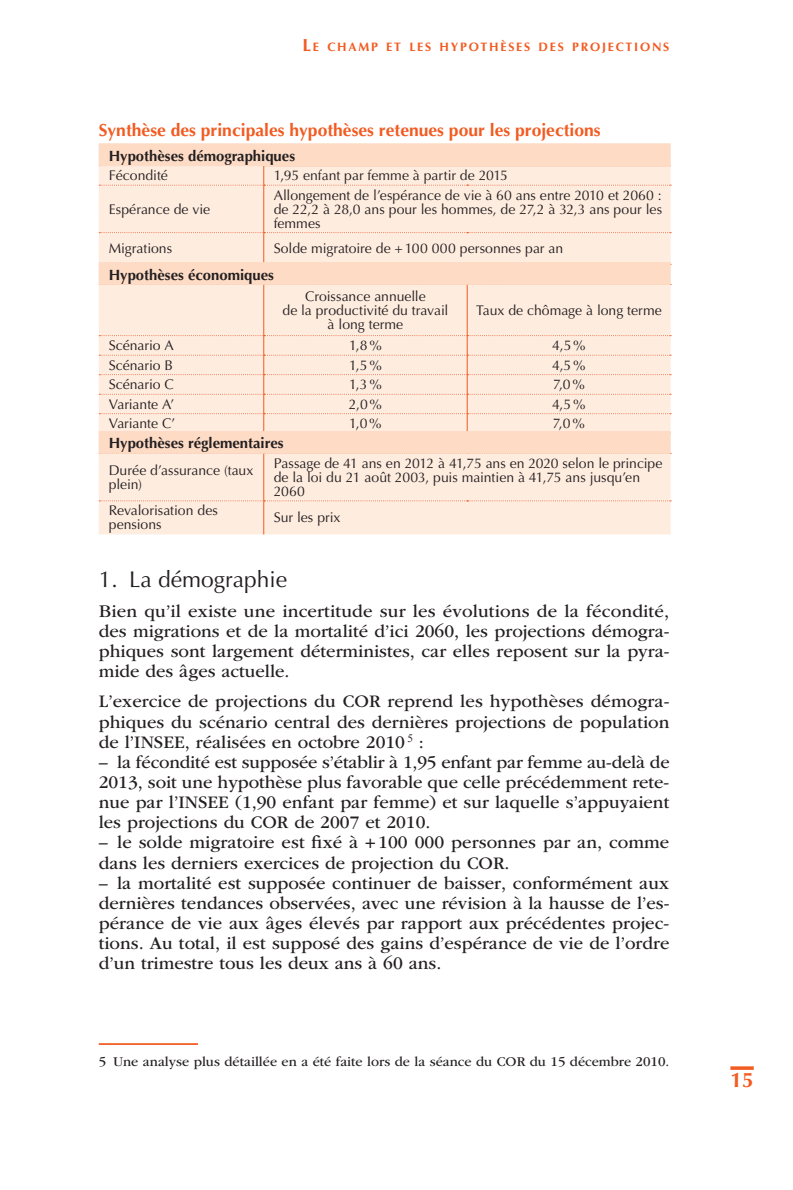
<style>
.page{position:relative;width:793px;height:1190px;background:#fff}
.page>*{position:absolute;margin:0;border:0;box-sizing:border-box;transform-origin:0 0}
.t1{font:22.75px "Optima LT Std";color:#231f20}
.t2{font:700 21px "Optima LT Std";color:#f25b21}
.t3{font:18.38px/20.1px "ITC Garamond Std";color:#231f20;text-align:justify}
.t4{font:700 17.5px "Optima LT Std";color:#f25b21}
.t5{font:700 14.88px "Optima LT Std";color:#231f20}
.t6{font:14px/14px "Optima LT Std";color:#231f20}
.t7{font:14px "ITC Garamond Std";color:#231f20}
.t8{font:700 12.25px "Optima LT Std";letter-spacing:.145em;color:#f25b21}
.s1{font-size:17.5px}
</style>
<div class="page">
<svg style="left:730px;top:1066px;width:24px;height:4px"></svg>
<div style="left:99px;top:186px;width:571px;height:348px;background:#feecdf"></div>
<svg style="left:99px;top:232px;width:572px;height:1px"></svg>
<svg style="left:99px;top:500px;width:572px;height:1px"></svg>
<svg style="left:99px;top:165px;width:572px;height:21px;background:#fde8db"></svg>
<hr style="left:263px;top:186px;width:1px;height:46px;background:#f25b21">
<hr style="left:263px;top:233px;width:1px;height:31px;background:#f25b21">
<hr style="left:263px;top:285px;width:1px;height:50px;background:#f25b21">
<hr style="left:467px;top:285px;width:1px;height:50px;background:#f25b21">
<svg style="left:99px;top:335px;width:572px;height:99px;background:#fde9dc"></svg>
<hr style="left:263px;top:454px;width:1px;height:46px;background:#f25b21">
<hr style="left:263px;top:501px;width:1px;height:33px;background:#f25b21">
<div style="left:99px;top:143px;width:571px;height:23px;background:#fddbc5"></div>
<div style="left:99px;top:262px;width:571px;height:23px;background:#fddbc5"></div>
<div style="left:99px;top:431px;width:571px;height:23px;background:#fddbc5"></div>
<hr style="left:99px;top:1043px;width:99px;height:2px;background:#f25b21">
<p class="t8" style="left:302px;top:40px;width:368px"><span class="s1">L</span>E CHAMP ET LES HYPOTHÈSES DES PROJECTIONS</p>
<p class="t4" style="left:99px;top:119px;width:503px">Synthèse des principales hypothèses retenues pour les projections</p>
<p class="t5" style="left:109px;top:147px;width:188px">Hypothèses démographiques</p>
<p class="t6" style="left:109px;top:169px;width:61px">Fécondité</p>
<p class="t6" style="left:274px;top:169px;width:236px">1,95 enfant par femme à partir de 2015</p>
<p class="t6" style="left:109px;top:202px;width:103px">Espérance de vie</p>
<p class="t6" style="left:274px;top:188px;width:390px;text-align:justify">Allongement de l’espérance de vie à 60 ans entre 2010 et 2060 : de 22,2 à 28,0 ans pour les hommes, de 27,2 à 32,3 ans pour les femmes</p>
<p class="t6" style="left:109px;top:242px;width:65px">Migrations</p>
<p class="t6" style="left:274px;top:242px;width:291px">Solde migratoire de +100 000 personnes par an</p>
<p class="t5" style="left:109px;top:266px;width:167px">Hypothèses économiques</p>
<p class="t6" style="left:282px;top:289px;width:167px;text-align:center">Croissance annuelle<br>de la productivité du travail à long terme</p>
<p class="t6" style="left:476px;top:303px;width:187px">Taux de chômage à long terme</p>
<p class="t6" style="left:109px;top:339px;width:67px">Scénario A</p>
<p class="t6" style="left:349px;top:339px;width:34px">1,8%</p>
<p class="t6" style="left:552px;top:339px;width:35px">4,5%</p>
<p class="t6" style="left:109px;top:358px;width:66px">Scénario B</p>
<p class="t6" style="left:349px;top:358px;width:34px">1,5%</p>
<p class="t6" style="left:552px;top:358px;width:35px">4,5%</p>
<p class="t6" style="left:109px;top:378px;width:67px">Scénario C</p>
<p class="t6" style="left:349px;top:378px;width:34px">1,3%</p>
<p class="t6" style="left:553px;top:378px;width:33px">7,0%</p>
<p class="t6" style="left:109px;top:397px;width:67px">Variante A’</p>
<p class="t6" style="left:349px;top:397px;width:35px">2,0%</p>
<p class="t6" style="left:552px;top:397px;width:35px">4,5%</p>
<p class="t6" style="left:109px;top:417px;width:68px">Variante C’</p>
<p class="t6" style="left:349px;top:417px;width:34px">1,0%</p>
<p class="t6" style="left:553px;top:417px;width:33px">7,0%</p>
<p class="t5" style="left:109px;top:435px;width:176px">Hypothèses réglementaires</p>
<p class="t6" style="left:109px;top:463px;width:146px">Durée d’assurance (taux plein)</p>
<p class="t6" style="left:274px;top:456px;width:390px">Passage de 41 ans en 2012 à 41,75 ans en 2020 selon le principe de la loi du 21 août 2003, puis maintien à 41,75 ans jusqu’en<br>2060</p>
<p class="t6" style="left:109px;top:504px;width:111px">Revalorisation des pensions</p>
<p class="t6" style="left:274px;top:511px;width:68px">Sur les prix</p>
<p class="t1" style="left:99px;top:566px;width:190px">1. La démographie</p>
<p class="t3" style="left:99px;top:601px;width:572px">Bien qu’il existe une incertitude sur les évolutions de la fécondité, des migrations et de la mortalité d’ici 2060, les projections démogra&shy;phiques sont largement déterministes, car elles reposent sur la pyra&shy;mide des âges actuelle.</p>
<p class="t3" style="left:99px;top:692px;width:572px">L’exercice de projections du COR reprend les hypothèses démogra&shy;phiques du scénario central des dernières projections de population de l’INSEE, réalisées en octobre 2010 <sup>5</sup> :</p>
<p class="t3" style="left:99px;top:752px;width:572px">– la fécondité est supposée s’établir à 1,95 enfant par femme au-delà de 2013, soit une hypothèse plus favorable que celle précédemment rete&shy;nue par l’INSEE (1,90 enfant par femme) et sur laquelle s’appuyaient les projections du COR de 2007 et 2010.</p>
<p class="t3" style="left:99px;top:832px;width:572px">– le solde migratoire est fixé à +100 000 personnes par an, comme dans les derniers exercices de projection du COR.</p>
<p class="t3" style="left:99px;top:873px;width:572px">– la mortalité est supposée continuer de baisser, conformément aux dernières tendances observées, avec une révision à la hausse de l’es&shy;pérance de vie aux âges élevés par rapport aux précédentes projec&shy;tions. Au total, il est supposé des gains d’espérance de vie de l’ordre d’un trimestre tous les deux ans à 60 ans.</p>
<p class="t7" style="left:99px;top:1054px;width:572px">5 Une analyse plus détaillée en a été faite lors de la séance du COR du 15 décembre 2010.</p>
<p class="t2" style="left:730px;top:1068px;width:25px">15</p>
</div>
